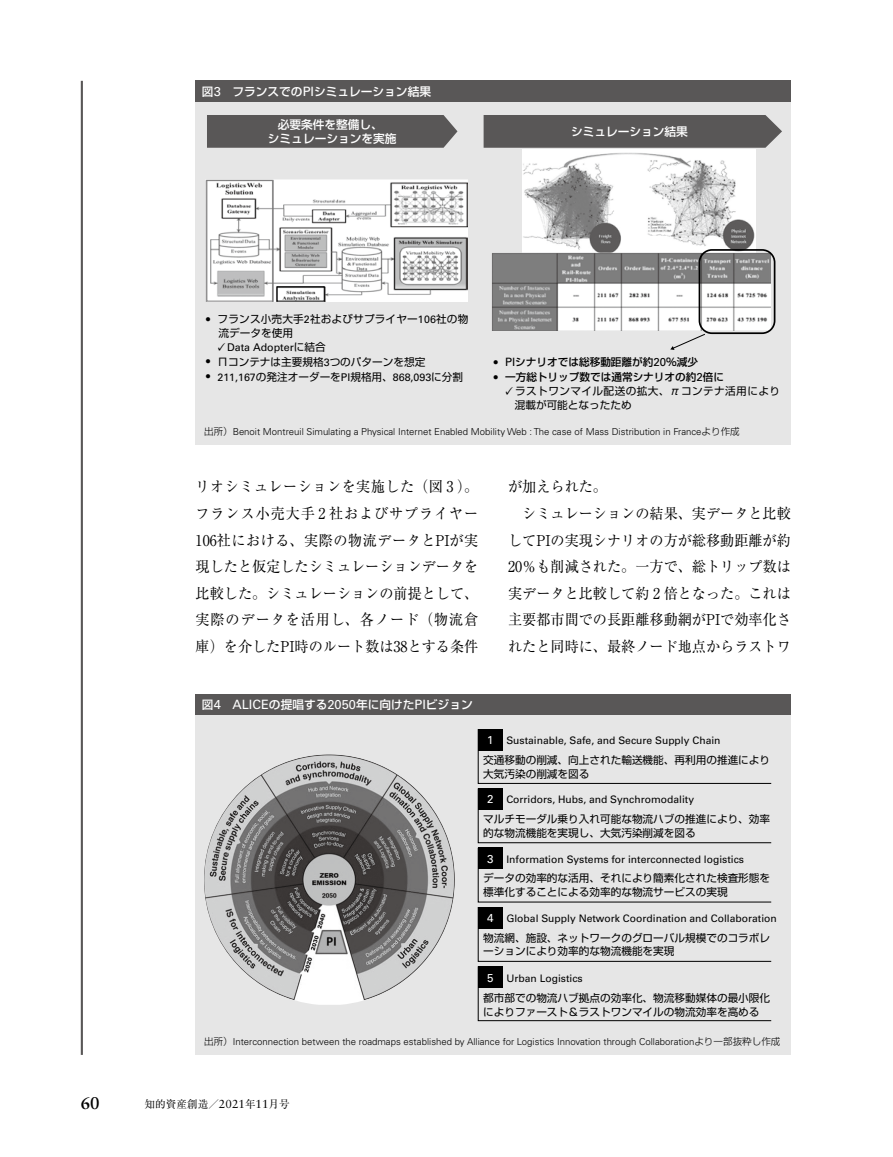
<style>
.page{position:relative;width:893px;height:1157px;background:#fff}
.page>*{position:absolute;margin:0;border:0;box-sizing:border-box;transform-origin:0 0}
.t1{font:700 16.95px "Sabon LT Std";color:#000}
.t2{font:14.85px/26.5px "Ryumin Pr 6 N";color:#000;text-align:justify;scale:.95 1}
.t3{font:500 11.7px/14.1px "Shin Go Pr 6 N";color:#fff;text-align:center}
.t4{font:11.55px "Univers LT Std";color:#fff}
.t5{font:10.65px/13.8px "Shin Go Pr 6 N";color:#000}
.t6{font:10.65px/13.8px "Shin Go Pr 6 N";letter-spacing:.04em;color:#000}
.t7{font:10.65px "Univers LT Std";color:#000}
.t8{font:500 10.65px "Shin Go Pr 6 N";color:#000}
.t9{font:10.65px "Ryumin Pr 6 N";color:#000}
.t10{font:10.35px "Univers LT Std";color:#000}
.t11{font:300 9.6px "Univers LT Std";color:#000}
.s1{font-family:"Univers LT Std";font-weight:400;font-size:12.9px}
.s2{font-family:"Univers LT Std"}
.s3{font-family:"Shin Go Pr 6 N"}
.s4{font-family:"Univers LT Std";font-weight:400;font-size:11.55px}
.s5{font-weight:500}
.s6{font-family:"Univers LT Std";font-size:11.55px}
.s7{font-size:11.55px;color:#fff}
.s8{font-family:"Sabon LT Std";font-size:11.7px}
</style>
<div class="page">
<hr style="left:81px;top:81px;width:2px;height:973px;background:#595757">
<div style="left:196px;top:81px;width:595px;height:21px;background:#595757"></div>
<div style="left:196px;top:102px;width:595px;height:342px;background:#e6e6e6"></div>
<img style="left:523px;top:150px;width:233px;height:103px">
<img style="left:491px;top:253px;width:280px;height:77px">
<div style="left:207px;top:115px;width:250px;height:33px;background:#595757"></div>
<div style="left:699px;top:249px;width:76px;height:85px;border:2px solid #000;border-radius:13px"></div>
<div style="left:484px;top:115px;width:298px;height:33px;background:#595757"></div>
<img style="left:205px;top:180px;width:262px;height:121px">
<svg style="left:670px;top:333px;width:35px;height:17px"></svg>
<div style="left:276px;top:286px;width:49px;height:15px;border:1px solid #000"></div>
<div style="left:206px;top:180px;width:67px;height:121px;border:1px solid #818081"></div>
<div style="left:196px;top:694px;width:595px;height:21px;background:#595757"></div>
<div style="left:196px;top:715px;width:595px;height:339px;background:#e6e6e6"></div>
<svg style="left:477px;top:729px;width:295px;height:292px"></svg>
<div style="left:478px;top:966px;width:25px;height:21px;background:#000"></div>
<img style="left:204px;top:754px;width:251px;height:250px">
<p class="t3" style="left:202px;top:84px;width:231px">図<span class="s1">3</span>　フランスでの<span class="s1">PI</span>シミュレーション結果</p>
<p class="t3" style="left:268px;top:117px;width:130px">必要条件を整備し、<br>シミュレーションを実施</p>
<p class="t3" style="left:571px;top:124px;width:118px">シミュレーション結果</p>
<p class="t5" style="left:219px;top:311px;width:251px;text-indent:-13px"><sup>●</sup> フランス小売大手<span class="s2">2</span>社およびサプライヤー<span class="s2">106</span>社の物流データを使用</p>
<p class="t7" style="left:227px;top:341px;width:100px">Data Adopter<span class="s3">に結合</span></p>
<p class="t5" style="left:206px;top:354px;width:221px"><sup>●</sup> Πコンテナは主要規格<span class="s2">3</span>つのパターンを想定</p>
<p class="t7" style="left:206px;top:370px;width:259px"><sup>●</sup> 211,167<span class="s3">の発注オーダーを</span>PI<span class="s3">規格用、</span>868,093<span class="s3">に分割</span></p>
<p class="t8" style="left:493px;top:353px;width:206px"><sup>●</sup> <span class="s4">PI</span>シナリオでは総移動距離が約<span class="s4">20</span>％減少</p>
<p class="t6" style="left:515px;top:369px;width:267px;text-indent:-21px"><sup>●</sup> <span class="s5">一方総トリップ数では通常シナリオの約</span><span class="s6">2</span><span class="s5">倍に<br></span>ラストワンマイル配送の拡大、πコンテナ活用により混載が可能となったため</p>
<p class="t11" style="left:204px;top:425px;width:537px"><span class="s3">出所）</span>Benoit Montreuil Simulating a Physical Internet Enabled Mobility Web : The case of Mass Distribution in France<span class="s3">より作成</span></p>
<h2 class="t2" style="left:196px;top:473px;width:299px">リオシミュレーションを実施した（図 3 ）。フランス小売大手 2 社およびサプライヤー106社における、実際の物流データとPIが実現したと仮定したシミュレーションデータを比較した。シミュレーションの前提として、実際のデータを活用し、各ノード（物流倉庫）を介したPI時のルート数は38とする条件</h2>
<h2 class="t2" style="left:508px;top:473px;width:106px">が加えられた。</h2>
<h2 class="t2" style="left:522px;top:499px;width:284px">シミュレーションの結果、実データと比較</h2>
<h2 class="t2" style="left:508px;top:526px;width:299px">してPIの実現シナリオの方が総移動距離が約</h2>
<h2 class="t2" style="left:508px;top:552px;width:299px">20％も削減された。一方で、総トリップ数は</h2>
<h2 class="t2" style="left:508px;top:579px;width:299px">実データと比較して約 2 倍となった。これは</h2>
<h2 class="t2" style="left:508px;top:605px;width:299px">主要都市間での長距離移動網がPIで効率化さ</h2>
<h2 class="t2" style="left:508px;top:632px;width:299px">れたと同時に、最終ノード地点からラストワ</h2>
<p class="t3" style="left:202px;top:697px;width:272px">図<span class="s1">4 ALICE</span>の提唱する<span class="s1">2050</span>年に向けた<span class="s1">PI</span>ビジョン</p>
<p class="t4" style="left:487px;top:733px;width:8px">1</p>
<p class="t10" style="left:506px;top:734px;width:216px">Sustainable, Safe, and Secure Supply Chain</p>
<p class="t5" style="left:483px;top:752px;width:289px">交通移動の削減、向上された輸送機能、再利用の推進により大気汚染の削減を図る</p>
<p class="t5" style="left:483px;top:811px;width:289px">マルチモーダル乗り入れ可能な物流ハブの推進により、効率的な物流機能を実現し、大気汚染削減を図る</p>
<p class="t5" style="left:483px;top:870px;width:289px">データの効率的な活用、それにより簡素化された検査形態を標準化することによる効率的な物流サービスの実現</p>
<p class="t5" style="left:483px;top:929px;width:289px">物流網、施設、ネットワークのグローバル規模でのコラボレーションにより効率的な物流機能を実現</p>
<p class="t5" style="left:483px;top:990px;width:289px">都市部での物流ハブ拠点の効率化、物流移動媒体の最小限化によりファースト＆ラストワンマイルの物流効率を高める</p>
<p class="t4" style="left:487px;top:791px;width:8px">2</p>
<p class="t10" style="left:506px;top:793px;width:189px">Corridors, Hubs, and Synchromodality</p>
<p class="t4" style="left:487px;top:852px;width:8px">3</p>
<p class="t10" style="left:506px;top:853px;width:239px">Information Systems for interconnected logistics</p>
<p class="t10" style="left:487px;top:912px;width:291px"><span class="s7">4</span> Global Supply Network Coordination and Collaboration</p>
<p class="t10" style="left:487px;top:971px;width:97px"><span class="s7">5</span> Urban Logistics</p>
<p class="t11" style="left:204px;top:1036px;width:578px"><span class="s3">出所）</span>Interconnection between the roadmaps established by Alliance for Logistics Innovation through Collaboration<span class="s3">より一部抜粋し作成</span></p>
<h1 class="t1" style="left:81px;top:1093px;width:20px">60</h1>
<p class="t9" style="left:145px;top:1095px;width:147px">知的資産創造／<span class="s8">2021</span>年<span class="s8">11</span>月号</p>
</div>
